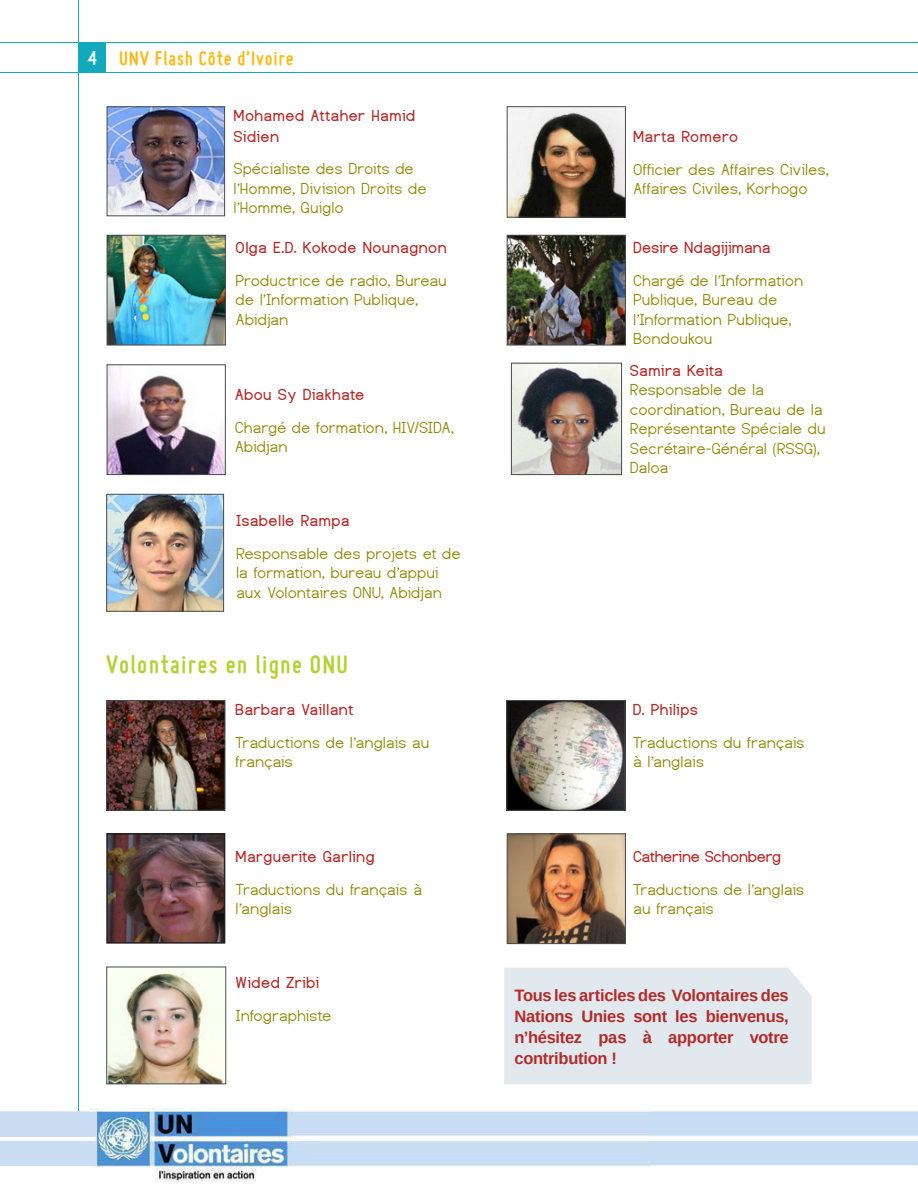
<style>
.page{position:relative;width:918px;height:1188px;background:#fff}
.page>*{position:absolute;margin:0;border:0;box-sizing:border-box;transform-origin:0 0}
.Green_subtitle_16{font:700 27px "Miso";letter-spacing:.045em;color:#b3d234}
.t1{font:700 21px "Miso";letter-spacing:.045em;color:#fcb814}
.Green_header{font:16.5px/19.5px "Dustismo";letter-spacing:.01em;color:#8e8905}
.Brown_subtitle{font:700 16.5px/21px "Dustismo";letter-spacing:.005em;color:#b22b29}
.Sidebar_text_red{font:700 16.5px/21px "Arimo";letter-spacing:-.02em;color:#b22b29;text-align:justify}
.Brown_subtitle-2{font:700 16.5px "Dustismo";letter-spacing:-.025em;color:#b22b29}
.Brown_subtitle-3{font:700 16.5px "Dustismo";letter-spacing:-.015em;color:#b22b29}
.s1{font-family:"Caviar Dreams";font-size:18px;color:#fff}
</style>
<div class="page">
<hr style="left:0;top:42px;width:918px;height:1px;background:#13aabe">
<hr style="left:0;top:72px;width:918px;height:1px;background:#13aabe">
<hr style="left:78px;top:0;width:1px;height:1174px;background:#13aabe">
<div style="left:78px;top:43px;width:28px;height:29px;background:#13aabe"></div>
<img style="left:0;top:1112px;width:918px;height:62px">
<img style="left:89px;top:1108px;width:560px;height:73px">
<div style="left:0;top:1112px;width:96px;height:24px;background:#cbddf3"></div>
<div style="left:0;top:1141px;width:96px;height:25px;background:#cbddf3"></div>
<img style="left:109px;top:237px;width:115px;height:106px">
<div style="left:107px;top:235px;width:119px;height:110px;border:1px solid #4b4c4d"></div>
<img style="left:509px;top:237px;width:115px;height:106px">
<div style="left:507px;top:235px;width:119px;height:110px;border:1px solid #4b4c4d"></div>
<img style="left:108px;top:702px;width:115px;height:107px">
<div style="left:106px;top:700px;width:119px;height:111px;border:1px solid #4b4c4d"></div>
<img style="left:508px;top:702px;width:115px;height:107px">
<div style="left:506px;top:700px;width:119px;height:111px;border:1px solid #4b4c4d"></div>
<img style="left:509px;top:835px;width:115px;height:107px">
<div style="left:507px;top:833px;width:119px;height:111px;border:1px solid #4b4c4d"></div>
<img style="left:109px;top:836px;width:113px;height:105px">
<div style="left:106px;top:833px;width:119px;height:111px;border:2px solid #231f20"></div>
<div style="left:504px;top:968px;width:308px;height:116px;background:#e1e9ee"></div>
<img style="left:109px;top:366px;width:115px;height:107px">
<div style="left:107px;top:364px;width:119px;height:111px;border:1px solid #4b4c4d"></div>
<img style="left:513px;top:365px;width:107px;height:108px">
<div style="left:511px;top:363px;width:111px;height:112px;border:1px solid #4b4c4d"></div>
<img style="left:108px;top:496px;width:114px;height:114px">
<div style="left:106px;top:494px;width:118px;height:118px;border:1px solid #4b4c4d"></div>
<img style="left:108px;top:969px;width:116px;height:113px">
<div style="left:106px;top:967px;width:120px;height:117px;border:1px solid #4b4c4d"></div>
<img style="left:109px;top:108px;width:114px;height:106px">
<div style="left:107px;top:106px;width:118px;height:110px;border:1px solid #4b4c4d"></div>
<img style="left:509px;top:108px;width:115px;height:108px">
<div style="left:507px;top:106px;width:119px;height:112px;border:1px solid #4b4c4d"></div>
<p class="t1" style="left:86px;top:47px;width:209px"><span class="s1">4</span> UNV Flash Côte d’Ivoire</p>
<p class="Brown_subtitle" style="left:234px;top:105px;width:184px">Mohamed Attaher Hamid<br>Sidien</p>
<p class="Green_header" style="left:234px;top:159px;width:194px">Spécialiste des Droits de l’Homme, Division Droits de l’Homme, Guiglo</p>
<p class="Brown_subtitle" style="left:236px;top:237px;width:213px">Olga E.D. Kokode Nounagnon</p>
<p class="Green_header" style="left:236px;top:270px;width:212px">Productrice de radio, Bureau de l’Information Publique,<br>Abidjan</p>
<p class="Brown_subtitle" style="left:235px;top:384px;width:131px">Abou Sy Diakhate</p>
<p class="Green_header" style="left:235px;top:417px;width:220px">Chargé de formation, HIV/SIDA,<br>Abidjan</p>
<p class="Brown_subtitle" style="left:236px;top:510px;width:115px">Isabelle Rampa</p>
<p class="Green_header" style="left:236px;top:543px;width:226px">Responsable des projets et de la formation, bureau d’appui aux Volontaires ONU, Abidjan</p>
<p class="Green_subtitle_16" style="left:106px;top:649px;width:243px">Volontaires en ligne ONU</p>
<p class="Brown_subtitle" style="left:236px;top:699px;width:120px">Barbara Vaillant</p>
<p class="Green_header" style="left:236px;top:732px;width:195px">Traductions de l’anglais au français</p>
<p class="Brown_subtitle" style="left:236px;top:846px;width:141px">Marguerite Garling</p>
<p class="Green_header" style="left:236px;top:879px;width:188px">Traductions du français à l’anglais</p>
<p class="Brown_subtitle" style="left:236px;top:972px;width:85px">Wided Zribi</p>
<p class="Green_header" style="left:236px;top:1005px;width:97px">Infographiste</p>
<p class="Brown_subtitle" style="left:634px;top:127px;width:107px">Marta Romero</p>
<p class="Green_header" style="left:634px;top:159px;width:197px">Officier des Affaires Civiles,<br>Affaires Civiles, Korhogo</p>
<p class="Brown_subtitle-3" style="left:634px;top:239px;width:139px">Desire Ndagijimana</p>
<p class="Green_header" style="left:634px;top:270px;width:171px">Chargé de l’Information<br>Publique, Bureau de l’Information Publique,<br>Bondoukou</p>
<p class="Brown_subtitle" style="left:630px;top:360px;width:95px">Samira Keita</p>
<p class="Green_header" style="left:630px;top:380px;width:135px">Responsable de la</p>
<p class="Green_header" style="left:630px;top:399px;width:197px">coordination, Bureau de la<br>Représentante Spéciale du<br>Secrétaire-Général (RSSG),<br>Daloa</p>
<p class="Brown_subtitle" style="left:633px;top:699px;width:67px">D. Philips</p>
<p class="Green_header" style="left:633px;top:732px;width:173px">Traductions du français</p>
<p class="Green_header" style="left:633px;top:752px;width:72px">à l’anglais</p>
<p class="Brown_subtitle-2" style="left:634px;top:848px;width:150px">Catherine Schonberg</p>
<p class="Green_header" style="left:634px;top:879px;width:172px">Traductions de l’anglais</p>
<p class="Green_header" style="left:634px;top:899px;width:82px">au français</p>
<p class="Sidebar_text_red" style="left:514px;top:985px;width:276px">Tous les articles des Volontaires des Nations Unies sont les bienvenus, n’hésitez pas à apporter votre contribution !</p>
</div>
